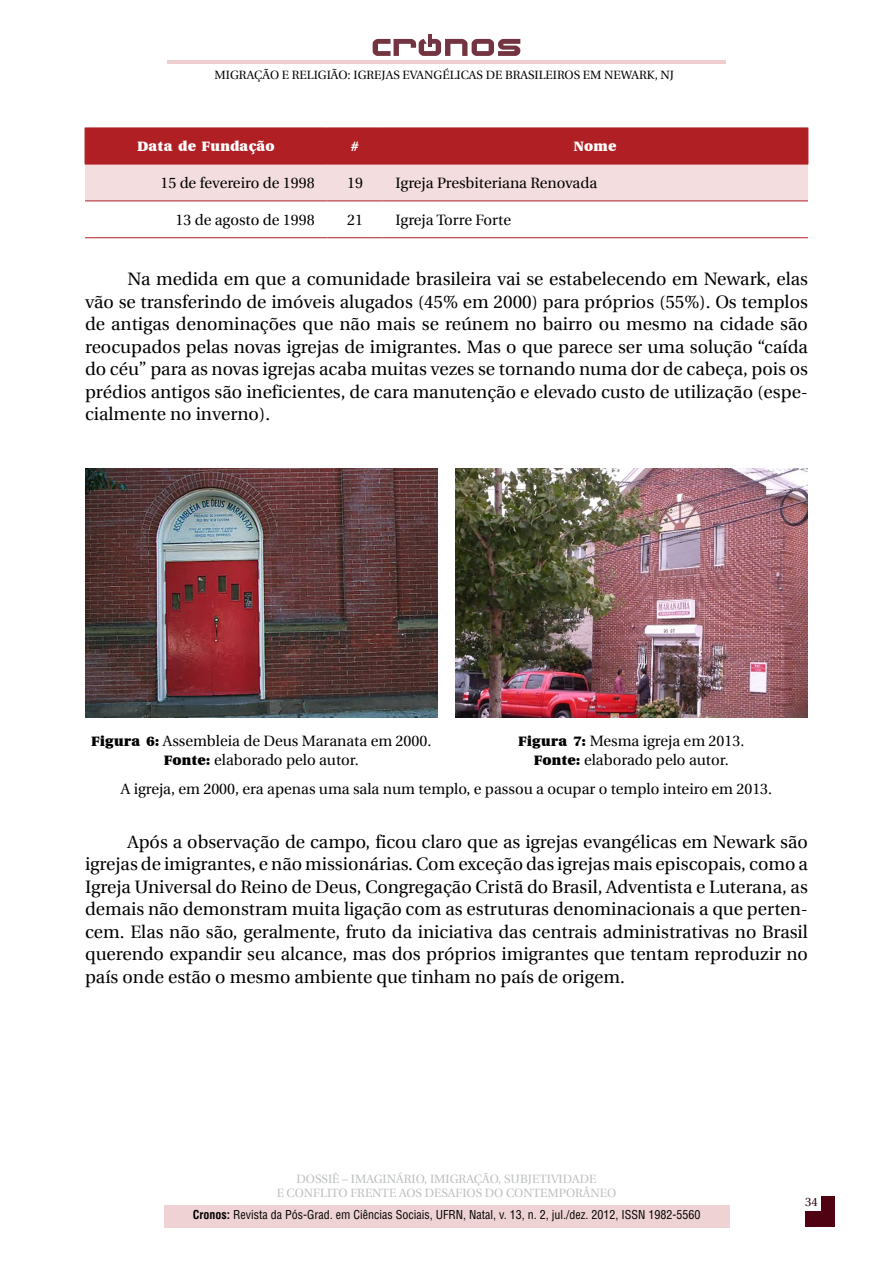
<style>
.page{position:relative;width:893px;height:1263px;background:#fff}
.page>*{position:absolute;margin:0;border:0;box-sizing:border-box;transform-origin:0 0}
.t1{font:18px/22.5px "Utopia";color:#000;text-align:justify}
.t2{font:15px/19.5px "Utopia";color:#000;text-align:center}
.t3{font:700 15px "Utopia";color:#fff}
.t4{font:condensed 12px "Helvetica LT Std";color:#000}
.t5{font:12px/14.4px "Utopia";color:#bcbec0;text-align:center}
.t6{font:12px "Utopia";color:#000}
.t7{font:12px "Utopia";color:#2c0212}
.s1{font-weight:700}
</style>
<div class="page">
<hr style="left:428px;top:34px;width:4px;height:13px;background:#733441">
<svg style="left:373px;top:39px;width:147px;height:17px"></svg>
<hr style="left:167px;top:60px;width:559px;height:4px;background:#efcdd0">
<div style="left:164px;top:1205px;width:565px;height:22px;background:#efd3d4"></div>
<div style="left:805px;top:1196px;width:30px;height:31px;background:#500212"></div>
<div style="left:796px;top:1188px;width:24px;height:22px;background:#fff"></div>
<svg style="left:85px;top:129px;width:723px;height:72px;background:#d17d80"></svg>
<hr style="left:85px;top:128px;width:242px;height:1px;background:#b01f24">
<hr style="left:85px;top:128px;width:1px;height:36px;background:#b01f24">
<hr style="left:327px;top:128px;width:56px;height:1px;background:#b01f24">
<hr style="left:327px;top:128px;width:1px;height:36px;background:#b01f24">
<hr style="left:383px;top:128px;width:425px;height:1px;background:#b01f24">
<hr style="left:382px;top:128px;width:1px;height:36px;background:#b01f24">
<hr style="left:807px;top:128px;width:1px;height:36px;background:#b01f24">
<hr style="left:85px;top:164px;width:242px;height:1px;background:#b01f24">
<hr style="left:327px;top:164px;width:56px;height:1px;background:#b01f24">
<hr style="left:383px;top:164px;width:425px;height:1px;background:#b01f24">
<hr style="left:85px;top:201px;width:242px;height:1px;background:#b01f24">
<hr style="left:327px;top:201px;width:56px;height:1px;background:#b01f24">
<hr style="left:383px;top:201px;width:425px;height:1px;background:#b01f24">
<hr style="left:85px;top:237px;width:242px;height:1px;background:#b01f24">
<hr style="left:327px;top:237px;width:56px;height:1px;background:#b01f24">
<hr style="left:383px;top:237px;width:425px;height:1px;background:#b01f24">
<img style="left:85px;top:469px;width:353px;height:249px">
<img style="left:455px;top:469px;width:353px;height:249px">
<p class="t6" style="left:215px;top:69px;width:461px">MIGRAÇÃO E RELIGIÃO: IGREJAS EVANGÉLICAS DE BRASILEIROS EM NEWARK, NJ</p>
<p class="t3" style="left:138px;top:138px;width:139px">Data de Fundação</p>
<p class="t3" style="left:351px;top:138px;width:10px">#</p>
<p class="t3" style="left:574px;top:138px;width:44px">Nome</p>
<p class="t2" style="left:160px;top:174px;width:156px">15 de fevereiro de 1998</p>
<p class="t2" style="left:347px;top:174px;width:17px">19</p>
<p class="t2" style="left:395px;top:174px;width:203px">Igreja Presbiteriana Renovada</p>
<p class="t2" style="left:175px;top:210px;width:141px">13 de agosto de 1998</p>
<p class="t2" style="left:347px;top:210px;width:17px">21</p>
<p class="t2" style="left:395px;top:210px;width:117px">Igreja Torre Forte</p>
<p class="t1" style="left:85px;top:268px;width:724px;text-indent:43px">Na medida em que a comunidade brasileira vai se estabelecendo em Newark, elas vão se transferindo de imóveis alugados (45% em 2000) para próprios (55%). Os templos de antigas denominações que não mais se reúnem no bairro ou mesmo na cidade são reocupados pelas novas igrejas de imigrantes. Mas o que parece ser uma solução “caída do céu” para as novas igrejas acaba muitas vezes se tornando numa dor de cabeça, pois os prédios antigos são ineficientes, de cara manutenção e elevado custo de utilização (espe&shy;cialmente no inverno).</p>
<p class="t2" style="left:92px;top:731px;width:341px"><span class="s1">Figura 6:</span> Assembleia de Deus Maranata em 2000.<br><span class="s1">Fonte:</span> elaborado pelo autor.</p>
<p class="t2" style="left:519px;top:731px;width:227px"><span class="s1">Figura 7:</span> Mesma igreja em 2013.<br><span class="s1">Fonte:</span> elaborado pelo autor.</p>
<p class="t2" style="left:121px;top:779px;width:653px">A igreja, em 2000, era apenas uma sala num templo, e passou a ocupar o templo inteiro em 2013.</p>
<p class="t1" style="left:85px;top:830px;width:724px;text-indent:43px">Após a observação de campo, ficou claro que as igrejas evangélicas em Newark são igrejas de imigrantes, e não missionárias. Com exceção das igrejas mais episcopais, como a Igreja Universal do Reino de Deus, Congregação Cristã do Brasil, Adventista e Luterana, as demais não demonstram muita ligação com as estruturas denominacionais a que perten&shy;cem. Elas não são, geralmente, fruto da iniciativa das centrais administrativas no Brasil querendo expandir seu alcance, mas dos próprios imigrantes que tentam reproduzir no país onde estão o mesmo ambiente que tinham no país de origem.</p>
<p class="t5" style="left:277px;top:1172px;width:341px">DOSSIÊ – IMAGINÁRIO, IMIGRAÇÃO, SUBJETIVIDADE<br>E CONFLITO FRENTE AOS DESAFIOS DO CONTEMPORÂNEO</p>
<p class="t4" style="left:193px;top:1207px;width:509px"><span class="s1">Cronos:</span> Revista da Pós-Grad. em Ciências Sociais, UFRN, Natal, v. 13, n. 2, jul./dez. 2012, ISSN 1982-5560</p>
<p class="t7" style="left:805px;top:1195px;width:14px">34</p>
</div>
